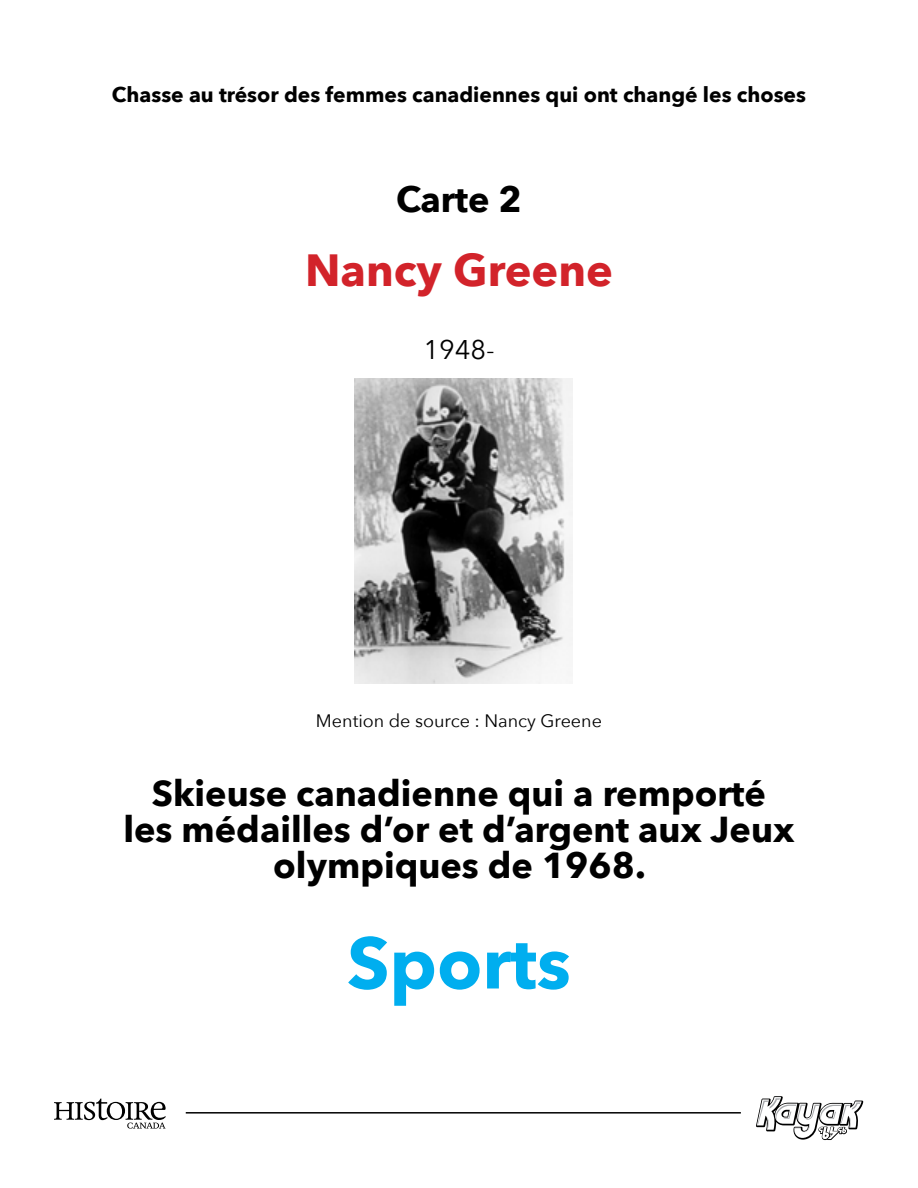
<style>
.page{position:relative;width:918px;height:1188px;background:#fff}
.page>*{position:absolute;margin:0;border:0;box-sizing:border-box;transform-origin:0 0}
.t1{font:700 72px "Avenir Next";color:#00aeef}
.t2{font:700 45px "Avenir Next";color:#d2232a}
.t3{font:700 36px/36px "Avenir Next";color:#000;text-align:center}
.t4{font:27px "Avenir Next";color:#000}
.t5{font:700 21px "Avenir Next";color:#000}
.t6{font:18px "Avenir Next";color:#000}
</style>
<div class="page">
<svg style="left:756px;top:1096px;width:107px;height:44px"></svg>
<hr style="left:186px;top:1112px;width:555px;height:2px;background:#000">
<svg style="left:54px;top:1099px;width:112px;height:30px"></svg>
<img style="left:354px;top:378px;width:218px;height:306px">
<p class="t5" style="left:112px;top:81px;width:696px">Chasse au trésor des femmes canadiennes qui ont changé les choses</p>
<p class="t3" style="left:396px;top:183px;width:127px">Carte 2</p>
<p class="t2" style="left:305px;top:241px;width:309px">Nancy Greene</p>
<p class="t4" style="left:423px;top:332px;width:73px">1948-</p>
<p class="t6" style="left:316px;top:709px;width:288px">Mention de source : Nancy Greene</p>
<p class="t3" style="left:123px;top:777px;width:673px">Skieuse canadienne qui a remporté les médailles d’or et d’argent aux Jeux olympiques de 1968.</p>
<h1 class="t1" style="left:347px;top:916px;width:225px">Sports</h1>
</div>
